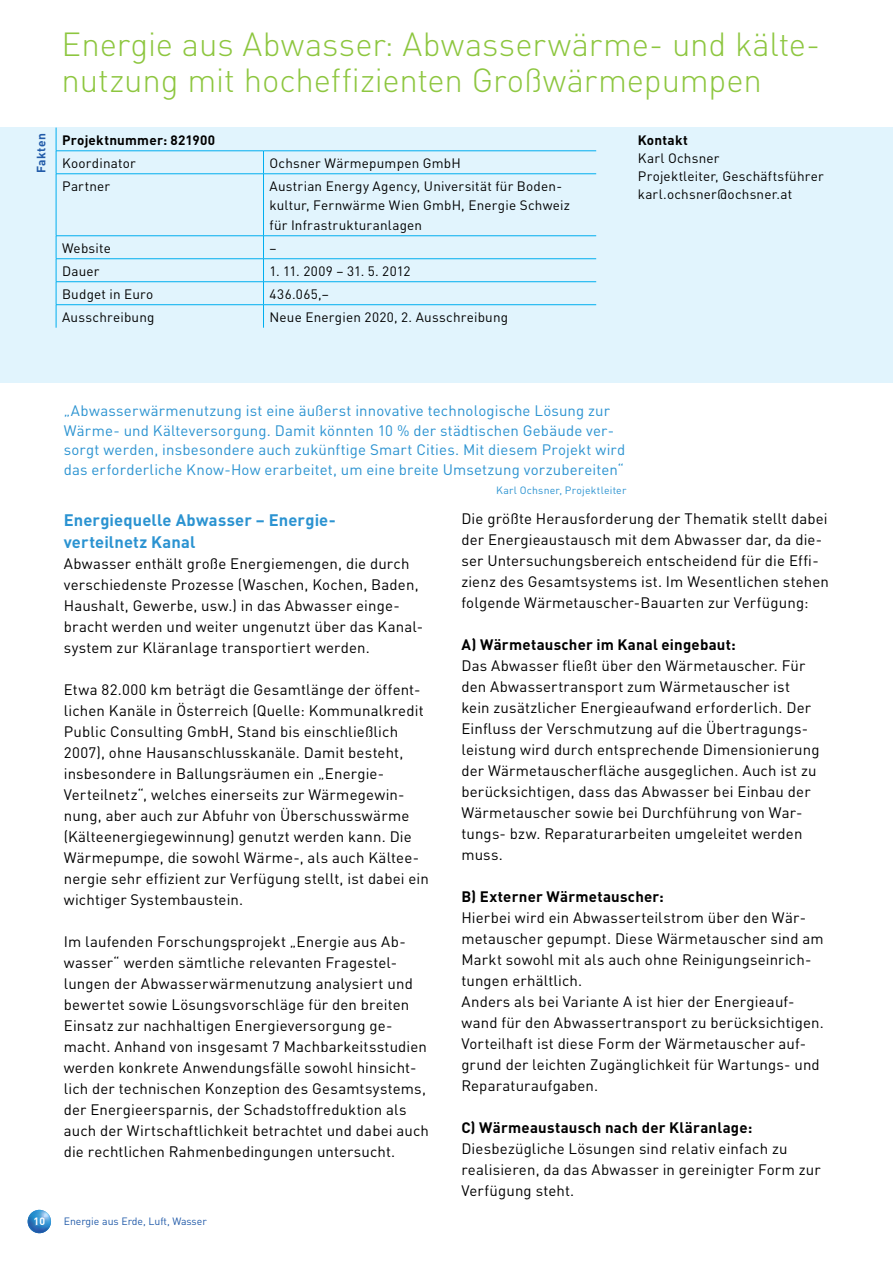
<style>
.page{position:relative;width:893px;height:1263px;background:#fff}
.page>*{position:absolute;margin:0;border:0;box-sizing:border-box;transform-origin:0 0}
.t1{font:300 33px/36px "DIN";letter-spacing:-.005em;color:#8dc63f}
.t2{font:700 16.5px/22.5px "DIN";letter-spacing:.01em;color:#2b93d1}
.t3{font:15px/21px "DIN";letter-spacing:.01em;color:#000}
.t4{font:15px/19.5px "DIN";letter-spacing:.01em;color:#2b93d1}
.t5{font:700 15px "DIN";letter-spacing:.015em;color:#000}
.t6{font:13.5px/19.5px "DIN";letter-spacing:.015em;color:#000}
.t7{font:700 13.5px "DIN";letter-spacing:.015em;color:#000}
.t8{font:700 12px "DIN";letter-spacing:.02em;color:#225ba9}
.t9{font:10.5px "DIN";color:#225ba9}
.t10{font:10.5px "DIN";letter-spacing:.02em;color:#2b93d1}
.t11{font:700 10.5px "DIN";color:#fff}
</style>
<div class="page">
<div style="left:0;top:128px;width:893px;height:255px;background:#e1f4fd"></div>
<img style="left:28px;top:1210px;width:23px;height:23px;border-radius:12px">
<hr style="left:56px;top:151px;width:207px;height:1px;background:#00aeef">
<svg style="left:56px;top:128px;width:1px;height:46px"></svg>
<hr style="left:263px;top:151px;width:333px;height:1px;background:#00aeef">
<svg style="left:263px;top:152px;width:1px;height:22px"></svg>
<hr style="left:56px;top:174px;width:207px;height:1px;background:#00aeef">
<hr style="left:56px;top:174px;width:1px;height:62px;background:#00aeef">
<hr style="left:263px;top:174px;width:333px;height:1px;background:#00aeef">
<hr style="left:263px;top:174px;width:1px;height:62px;background:#00aeef">
<hr style="left:56px;top:235px;width:207px;height:1px;background:#00aeef">
<hr style="left:263px;top:235px;width:333px;height:1px;background:#00aeef">
<hr style="left:56px;top:258px;width:207px;height:1px;background:#00aeef">
<hr style="left:263px;top:258px;width:333px;height:1px;background:#00aeef">
<hr style="left:56px;top:281px;width:207px;height:1px;background:#00aeef">
<hr style="left:263px;top:281px;width:333px;height:1px;background:#00aeef">
<hr style="left:56px;top:304px;width:207px;height:1px;background:#00aeef">
<svg style="left:56px;top:236px;width:1px;height:92px"></svg>
<hr style="left:263px;top:304px;width:333px;height:1px;background:#00aeef">
<svg style="left:263px;top:236px;width:1px;height:92px"></svg>
<h1 class="t1" style="left:62px;top:26px;width:760px">Energie aus Abwasser: Abwasserwärme- und kälte&shy;nutzung mit hocheffizienten Großwärmepumpen</h1>
<p class="t8" style="left:33px;top:173px;width:41px;rotate:-90deg">Fakten</p>
<p class="t7" style="left:62px;top:131px;width:155px">Projektnummer: 821900</p>
<p class="t6" style="left:62px;top:153px;width:75px">Koordinator</p>
<p class="t6" style="left:269px;top:153px;width:193px">Ochsner Wärmepumpen GmbH</p>
<p class="t6" style="left:62px;top:176px;width:50px">Partner</p>
<p class="t6" style="left:269px;top:176px;width:302px">Austrian Energy Agency, Universität für Boden&shy;kultur, Fernwärme Wien GmbH, Energie Schweiz für Infrastrukturanlagen</p>
<p class="t6" style="left:62px;top:238px;width:50px">Website</p>
<p class="t6" style="left:269px;top:238px;width:9px">–</p>
<p class="t6" style="left:62px;top:261px;width:39px">Dauer</p>
<p class="t6" style="left:269px;top:261px;width:143px">1. 11. 2009 – 31. 5. 2012</p>
<p class="t6" style="left:62px;top:284px;width:93px">Budget in Euro</p>
<p class="t6" style="left:269px;top:284px;width:61px">436.065,–</p>
<p class="t6" style="left:62px;top:307px;width:94px">Ausschreibung</p>
<p class="t6" style="left:269px;top:307px;width:240px">Neue Energien 2020, 2. Ausschreibung</p>
<p class="t7" style="left:638px;top:131px;width:52px">Kontakt</p>
<p class="t6" style="left:638px;top:149px;width:187px;line-height:18px">Karl Ochsner<br>Projektleiter, Geschäftsführer karl.ochsner@ochsner.at</p>
<p class="t4" style="left:64px;top:401px;width:563px">„Abwasserwärmenutzung ist eine äußerst innovative technologische Lösung zur Wärme- und Kälteversorgung. Damit könnten 10 % der städtischen Gebäude ver&shy;sorgt werden, insbesondere auch zukünftige Smart Cities. Mit diesem Projekt wird das erforderliche Know-How erarbeitet, um eine breite Umsetzung vorzubereiten“</p>
<p class="t10" style="left:496px;top:484px;width:132px">Karl Ochsner, Projektleiter</p>
<p class="t2" style="left:64px;top:508px;width:273px">Energiequelle Abwasser – Energie&shy;verteilnetz Kanal</p>
<p class="t3" style="left:64px;top:553px;width:361px">Abwasser enthält große Energiemengen, die durch verschiedenste Prozesse (Waschen, Kochen, Baden, Haushalt, Gewerbe, usw.) in das Abwasser einge&shy;bracht werden und weiter ungenutzt über das Kanal&shy;system zur Kläranlage transportiert werden.</p>
<p class="t3" style="left:64px;top:679px;width:367px">Etwa 82.000 km beträgt die Gesamtlänge der öffent&shy;lichen Kanäle in Österreich (Quelle: Kommunalkredit Public Consulting GmbH, Stand bis einschließlich 2007), ohne Hausanschlusskanäle. Damit besteht, insbesondere in Ballungsräumen ein „Energie-Verteilnetz“, welches einerseits zur Wärmegewin&shy;nung, aber auch zur Abfuhr von Überschusswärme (Kälteenergiegewinnung) genutzt werden kann. Die Wärmepumpe, die sowohl Wärme-, als auch Kältee&shy;nergie sehr effizient zur Verfügung stellt, ist dabei ein wichtiger Systembaustein.</p>
<p class="t3" style="left:64px;top:931px;width:367px">Im laufenden Forschungsprojekt „Energie aus Ab&shy;wasser“ werden sämtliche relevanten Fragestel&shy;lungen der Abwasserwärmenutzung analysiert und bewertet sowie Lösungsvorschläge für den breiten Einsatz zur nachhaltigen Energieversorgung ge&shy;macht. Anhand von insgesamt 7 Machbarkeitsstudien werden konkrete Anwendungsfälle sowohl hinsicht&shy;lich der technischen Konzeption des Gesamtsystems, der Energieersparnis, der Schadstoffreduktion als auch der Wirtschaftlichkeit betrachtet und dabei auch die rechtlichen Rahmenbedingungen untersucht.</p>
<p class="t3" style="left:461px;top:508px;width:369px">Die größte Herausforderung der Thematik stellt dabei der Energieaustausch mit dem Abwasser dar, da die&shy;ser Untersuchungsbereich entscheidend für die Effi&shy;zienz des Gesamtsystems ist. Im Wesentlichen stehen folgende Wärmetauscher-Bauarten zur Verfügung:</p>
<p class="t5" style="left:461px;top:635px;width:276px">A) Wärmetauscher im Kanal eingebaut:</p>
<p class="t3" style="left:461px;top:655px;width:360px">Das Abwasser fließt über den Wärmetauscher. Für den Abwassertransport zum Wärmetauscher ist kein zusätzlicher Energieaufwand erforderlich. Der Einfluss der Verschmutzung auf die Übertragungs&shy;leistung wird durch entsprechende Dimensionierung der Wärmetauscherfläche ausgeglichen. Auch ist zu berücksichtigen, dass das Abwasser bei Einbau der Wärmetauscher sowie bei Durchführung von War&shy;tungs- bzw. Reparaturarbeiten umgeleitet werden muss.</p>
<p class="t5" style="left:461px;top:887px;width:204px">B) Externer Wärmetauscher:</p>
<p class="t3" style="left:461px;top:907px;width:364px">Hierbei wird ein Abwasserteilstrom über den Wär&shy;metauscher gepumpt. Diese Wärmetauscher sind am Markt sowohl mit als auch ohne Reinigungseinrich&shy;tungen erhältlich.<br>Anders als bei Variante A ist hier der Energieauf&shy;wand für den Abwassertransport zu berücksichtigen.<br>Vorteilhaft ist diese Form der Wärmetauscher auf&shy;grund der leichten Zugänglichkeit für Wartungs- und Reparaturaufgaben.</p>
<p class="t5" style="left:461px;top:1118px;width:292px">C) Wärmeaustausch nach der Kläranlage:</p>
<p class="t3" style="left:461px;top:1138px;width:361px">Diesbezügliche Lösungen sind relativ einfach zu realisieren, da das Abwasser in gereinigter Form zur<br>Verfügung steht.</p>
<p class="t11" style="left:34px;top:1214px;width:13px">10</p>
<p class="t9" style="left:64px;top:1214px;width:145px">Energie aus Erde, Luft, Wasser</p>
</div>
